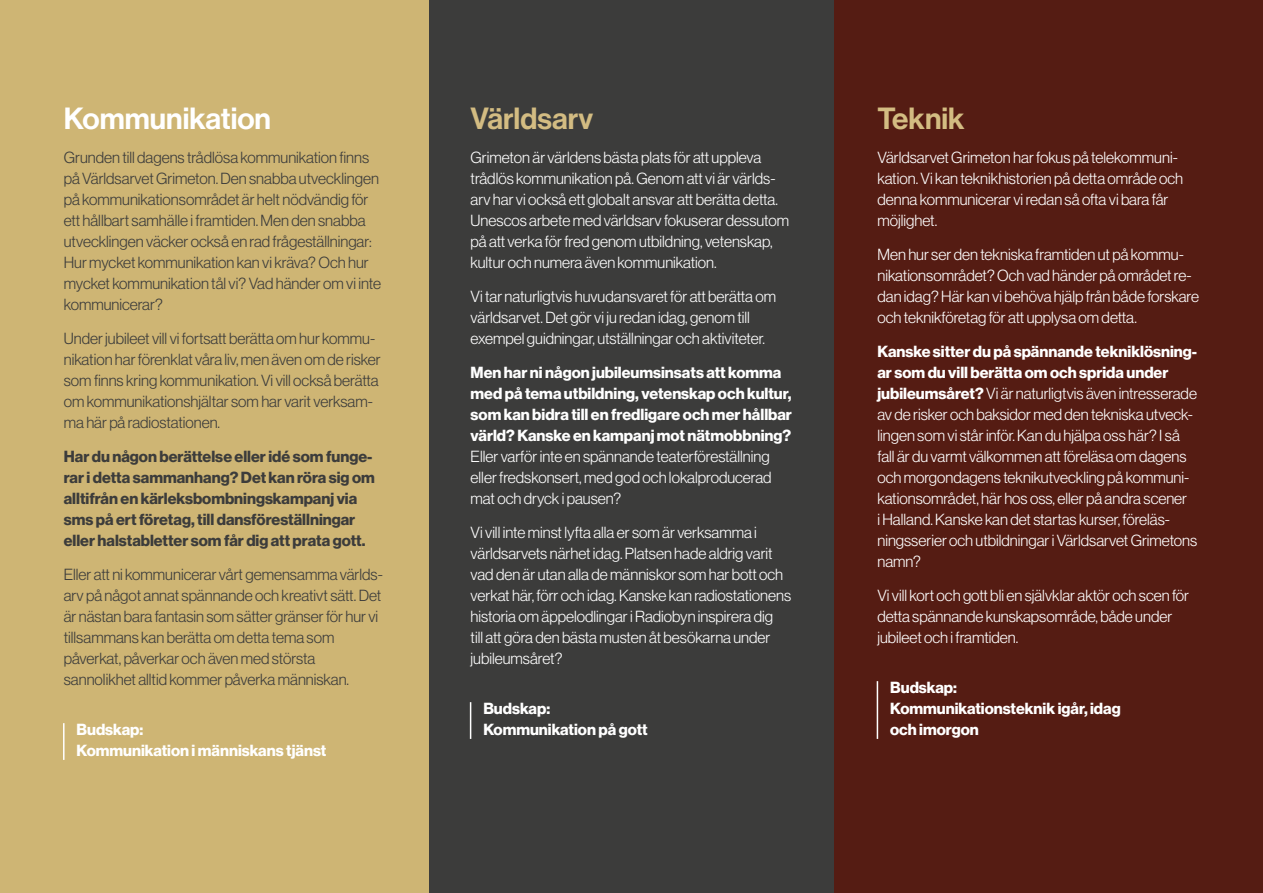
<style>
.page{position:relative;width:1263px;height:893px;background:#fff}
.page>*{position:absolute;margin:0;border:0;box-sizing:border-box;transform-origin:0 0}
.Rubrik_svart_-_guld{font:30px "N Haas Grotesk DS Pro 65 Md";color:#d3bc82}
.Rubrik_svart_-_guld-2{font:30px "N Haas Grotesk DS Pro 65 Md";color:#fff}
.Brödtext_svart{font:15.75px/21px "N Haas Grotesk DS Pro 45 Lt";color:#fff}
.Brödtext_svart-2{font:15.75px/21px "N Haas Grotesk DS Pro 45 Lt";color:#3c3c3b}
.Brödtext_svart-3{font:15.75px/21px "N Haas Grotesk DS Pro 75 Bd";color:#fff}
.Brödtext_svart-4{font:15.75px/21px "N Haas Grotesk DS Pro 75 Bd";color:#3c3c3b}
.Kant_-_citat{font:15.75px/21px "N Haas Grotesk DS Pro 75 Bd";color:#fff}
.s1{font-family:"N Haas Grotesk DS Pro 45 Lt"}
.s2{font-family:"N Haas Grotesk DS Pro 75 Bd"}
</style>
<div class="page">
<div style="left:428px;top:0;width:407px;height:893px;background:#3c3c3b"></div>
<div style="left:0;top:0;width:428px;height:893px;background:#ceb574"></div>
<div style="left:835px;top:0;width:428px;height:893px;background:#551c13"></div>
<hr style="left:877px;top:681px;width:1px;height:58px;background:#fff">
<hr style="left:63px;top:723px;width:2px;height:37px;background:#fff">
<hr style="left:470px;top:702px;width:1px;height:37px;background:#fff">
<p class="Rubrik_svart_-_guld-2" style="left:64px;top:102px;width:209px">Kommunikation</p>
<p class="Brödtext_svart-2" style="left:64px;top:147px;width:319px">Grunden till dagens trådlösa kommunikation finns på Världsarvet Grimeton. Den snabba utvecklingen på kommunikationsområdet är helt nödvändig för ett hållbart samhälle i framtiden. Men den snabba utvecklingen väcker också en rad frågeställningar:<br>Hur mycket kommunikation kan vi kräva? Och hur mycket kommunikation tål vi? Vad händer om vi inte kommunicerar?</p>
<p class="Brödtext_svart-2" style="left:64px;top:328px;width:318px">Under jubileet vill vi fortsatt berätta om hur kommu&shy;nikation har förenklat våra liv, men även om de risker som finns kring kommunikation. Vi vill också berätta om kommunikationshjältar som har varit verksam&shy;ma här på radiostationen.</p>
<p class="Brödtext_svart-4" style="left:64px;top:446px;width:313px">Har du någon berättelse eller idé som funge&shy;rar i detta sammanhang? Det kan röra sig om alltifrån en kärleksbombningskampanj via sms på ert företag, till dansföreställningar eller halstabletter som får dig att prata gott.</p>
<p class="Brödtext_svart-2" style="left:64px;top:563px;width:321px">Eller att ni kommunicerar vårt gemensamma världs&shy;arv på något annat spännande och kreativt sätt. Det är nästan bara fantasin som sätter gränser för hur vi tillsammans kan berätta om detta tema som påverkat, påverkar och även med största sannolikhet alltid kommer påverka människan.</p>
<p class="Kant_-_citat" style="left:77px;top:719px;width:251px">Budskap:<br>Kommunikation i människans tjänst</p>
<p class="Rubrik_svart_-_guld" style="left:471px;top:102px;width:124px">Världsarv</p>
<p class="Brödtext_svart" style="left:471px;top:147px;width:320px">Grimeton är världens bästa plats för att uppleva trådlös kommunikation på. Genom att vi är världs&shy;arv har vi också ett globalt ansvar att berätta detta.<br>Unescos arbete med världsarv fokuserar dessutom på att verka för fred genom utbildning, vetenskap, kultur och numera även kommunikation.</p>
<p class="Brödtext_svart" style="left:471px;top:286px;width:307px">Vi tar naturligtvis huvudansvaret för att berätta om världsarvet. Det gör vi ju redan idag, genom till exempel guidningar, utställningar och aktiviteter.</p>
<p class="Brödtext_svart-3" style="left:471px;top:362px;width:323px">Men har ni någon jubileumsinsats att komma med på tema utbildning, vetenskap och kultur, som kan bidra till en fredligare och mer hållbar värld? Kanske en kampanj mot nätmobbning?<br><span class="s1">Eller varför inte en spännande teaterföreställning eller fredskonsert, med god och lokalproducerad mat och dryck i pausen?</span></p>
<p class="Brödtext_svart" style="left:471px;top:521px;width:322px">Vi vill inte minst lyfta alla er som är verksamma i världsarvets närhet idag. Platsen hade aldrig varit vad den är utan alla de människor som har bott och verkat här, förr och idag. Kanske kan radiostationens historia om äppelodlingar i Radiobyn inspirera dig<br>till att göra den bästa musten åt besökarna under jubileumsåret?</p>
<p class="Kant_-_citat" style="left:483px;top:698px;width:166px">Budskap:<br>Kommunikation på gott</p>
<p class="Rubrik_svart_-_guld" style="left:877px;top:102px;width:89px">Teknik</p>
<p class="Brödtext_svart" style="left:877px;top:147px;width:307px">Världsarvet Grimeton har fokus på telekommuni&shy;kation. Vi kan teknikhistorien på detta område och denna kommunicerar vi redan så ofta vi bara får möjlighet.</p>
<p class="Brödtext_svart" style="left:877px;top:244px;width:323px">Men hur ser den tekniska framtiden ut på kommu&shy;nikationsområdet? Och vad händer på området re&shy;dan idag? Här kan vi behöva hjälp från både forskare och teknikföretag för att upplysa om detta.</p>
<p class="Brödtext_svart" style="left:877px;top:341px;width:321px"><span class="s2">Kanske sitter du på spännande tekniklösning&shy;ar som du vill berätta om och sprida under jubileumsåret?</span> Vi är naturligtvis även intresserade av de risker och baksidor med den tekniska utveck&shy;lingen som vi står inför. Kan du hjälpa oss här? I så fall är du varmt välkommen att föreläsa om dagens och morgondagens teknikutveckling på kommuni&shy;kationsområdet, här hos oss, eller på andra scener<br>i Halland. Kanske kan det startas kurser, föreläs&shy;ningsserier och utbildningar i Världsarvet Grimetons namn?</p>
<p class="Brödtext_svart" style="left:877px;top:584px;width:313px">Vi vill kort och gott bli en självklar aktör och scen för detta spännande kunskapsområde, både under jubileet och i framtiden.</p>
<p class="Kant_-_citat" style="left:890px;top:677px;width:232px">Budskap:<br>Kommunikationsteknik igår, idag och imorgon</p>
</div>
